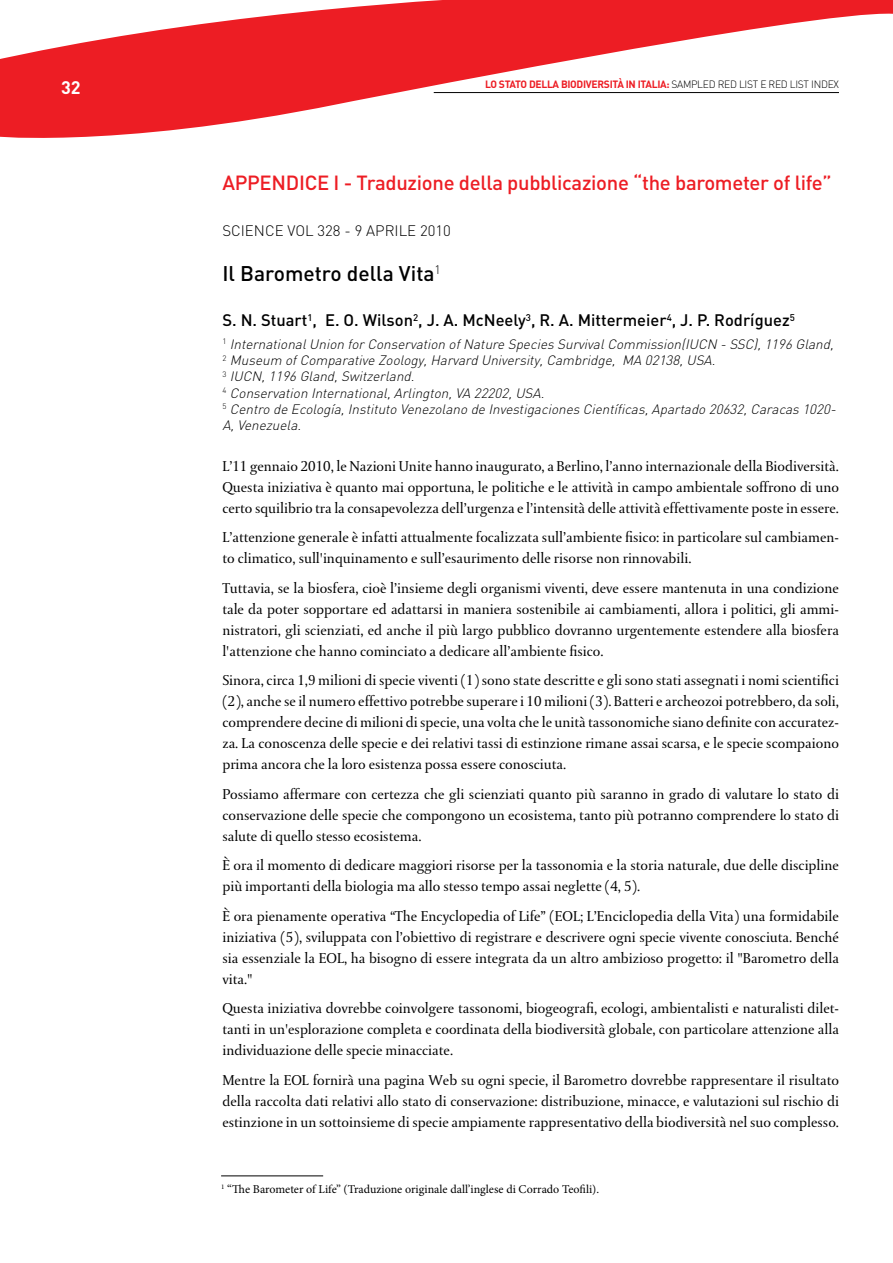
<style>
.page{position:relative;width:893px;height:1263px;background:#fff}
.page>*{position:absolute;margin:0;border:0;box-sizing:border-box;transform-origin:0 0}
.t1{font:500 21px "DIN";color:#000}
.t2{font:500 20.25px "DIN";letter-spacing:-.015em;color:#ed1d24}
.t3{font:700 18px "DIN";color:#fff}
.t4{font:500 16.5px "DIN";color:#000}
.t5{font:15px/21px "DTL Paradox T";color:#000;text-align:justify}
.t6{font:300 15px "DIN";color:#000}
.t7{font:italic 300 13.5px/16.2px "DIN";color:#000}
.t8{font:12px "Minion Pro";color:#000}
.t9{font:700 10.5px "DIN";letter-spacing:-.03em;color:#ed1d24}
.s1{font-weight:300;color:#000}
</style>
<div class="page">
<svg style="left:0;top:0;width:893px;height:138px;fill:#ed1d24"></svg>
<hr style="left:434px;top:92px;width:405px;height:1px;background:#000">
<hr style="left:221px;top:1175px;width:102px;height:1px;background:#000">
<p class="t3" style="left:61px;top:76px;width:21px">32</p>
<p class="t9" style="left:485px;top:77px;width:355px">LO STATO DELLA BIODIVERSITà IN ITALIA: <span class="s1">SAMPLED RED LIST E RED LIST INDEX</span></p>
<h2 class="t2" style="left:222px;top:169px;width:611px">APPENDICE I - Traduzione della pubblicazione “the barometer of life”</h2>
<p class="t6" style="left:222px;top:222px;width:230px">SCIENCE VOL 328 - 9 APRILE 2010</p>
<h1 class="t1" style="left:222px;top:260px;width:220px">Il Barometro della Vita<sup>1</sup></h1>
<p class="t4" style="left:222px;top:310px;width:574px">S. N. Stuart<sup>1</sup>, E. O. Wilson<sup>2</sup>, J. A. McNeely<sup>3</sup>, R. A. Mittermeier<sup>4</sup>, J. P. Rodríguez<sup>5</sup></p>
<p class="t7" style="left:222px;top:336px;width:618px"><sup>1</sup> InternationalUnion forConservation ofNature Species SurvivalCommission(IUCN -SSC),1196 Gland, <sup>2</sup> Museum ofComparative Zoology,Harvard University,Cambridge, MA 02138,USA.<br><sup>3</sup> IUCN,1196 Gland,Switzerland.<br><sup>4</sup> Conservation International,Arlington,VA 22202,USA.<br><sup>5</sup> Centro de Ecología,Instituto Venezolano de Investigaciones Científicas,Apartado 20632,Caracas 1020- A,Venezuela.</p>
<p class="t5" style="left:222px;top:456px;width:618px">L’11 gennaio 2010, le Nazioni Unite hanno inaugurato, a Berlino, l’anno internazionale della Biodiversità.<br>Questa iniziativa è quanto mai opportuna, le politiche e le attività in campo ambientale soffrono di uno certo squilibrio tra la consapevolezza dell’urgenza e l’intensità delle attività effettivamente poste in essere.</p>
<p class="t5" style="left:222px;top:527px;width:618px">L’attenzione generale è infatti attualmente focalizzata sull’ambiente fisico: in particolare sul cambiamen&shy;to climatico, sull'inquinamento e sull’esaurimento delle risorse non rinnovabili.</p>
<p class="t5" style="left:222px;top:578px;width:618px">Tuttavia, se la biosfera, cioè l’insieme degli organismi viventi, deve essere mantenuta in una condizione tale da poter sopportare ed adattarsi in maniera sostenibile ai cambiamenti, allora i politici, gli ammi&shy;nistratori, gli scienziati, ed anche il più largo pubblico dovranno urgentemente estendere alla biosfera l'attenzione che hanno cominciato a dedicare all’ambiente fisico.</p>
<p class="t5" style="left:222px;top:670px;width:618px">Sinora, circa 1,9 milioni di specie viventi (1) sono state descritte e gli sono stati assegnati i nomi scientifici (2), anche se il numero effettivo potrebbe superare i 10 milioni (3). Batteri e archeozoi potrebbero, da soli, comprendere decine di milioni di specie, una volta che le unità tassonomiche siano definite con accuratez&shy;za. La conoscenza delle specie e dei relativi tassi di estinzione rimane assai scarsa, e le specie scompaiono prima ancora che la loro esistenza possa essere conosciuta.</p>
<p class="t5" style="left:222px;top:784px;width:618px">Possiamo affermare con certezza che gli scienziati quanto più saranno in grado di valutare lo stato di conservazione delle specie che compongono un ecosistema, tanto più potranno comprendere lo stato di salute di quello stesso ecosistema.</p>
<p class="t5" style="left:222px;top:855px;width:618px">È ora il momento di dedicare maggiori risorse per la tassonomia e la storia naturale, due delle discipline più importanti della biologia ma allo stesso tempo assai neglette (4, 5).</p>
<p class="t5" style="left:222px;top:906px;width:618px">È ora pienamente operativa “The Encyclopedia of Life” (EOL; L’Enciclopedia della Vita) una formidabile iniziativa (5), sviluppata con l’obiettivo di registrare e descrivere ogni specie vivente conosciuta. Benché sia essenziale la EOL, ha bisogno di essere integrata da un altro ambizioso progetto: il "Barometro della vita."</p>
<p class="t5" style="left:222px;top:998px;width:618px">Questa iniziativa dovrebbe coinvolgere tassonomi, biogeografi, ecologi, ambientalisti e naturalisti dilet&shy;tanti in un'esplorazione completa e coordinata della biodiversità globale, con particolare attenzione alla individuazione delle specie minacciate.</p>
<p class="t5" style="left:222px;top:1070px;width:618px">Mentre la EOL fornirà una pagina Web su ogni specie, il Barometro dovrebbe rappresentare il risultato della raccolta dati relativi allo stato di conservazione: distribuzione, minacce, e valutazioni sul rischio di estinzione in un sottoinsieme di specie ampiamente rappresentativo della biodiversità nel suo complesso.</p>
<p class="t8" style="left:221px;top:1181px;width:380px"><sup>1</sup> “The Barometer of Life” (Traduzione originale dall’inglese di Corrado Teofili).</p>
</div>
